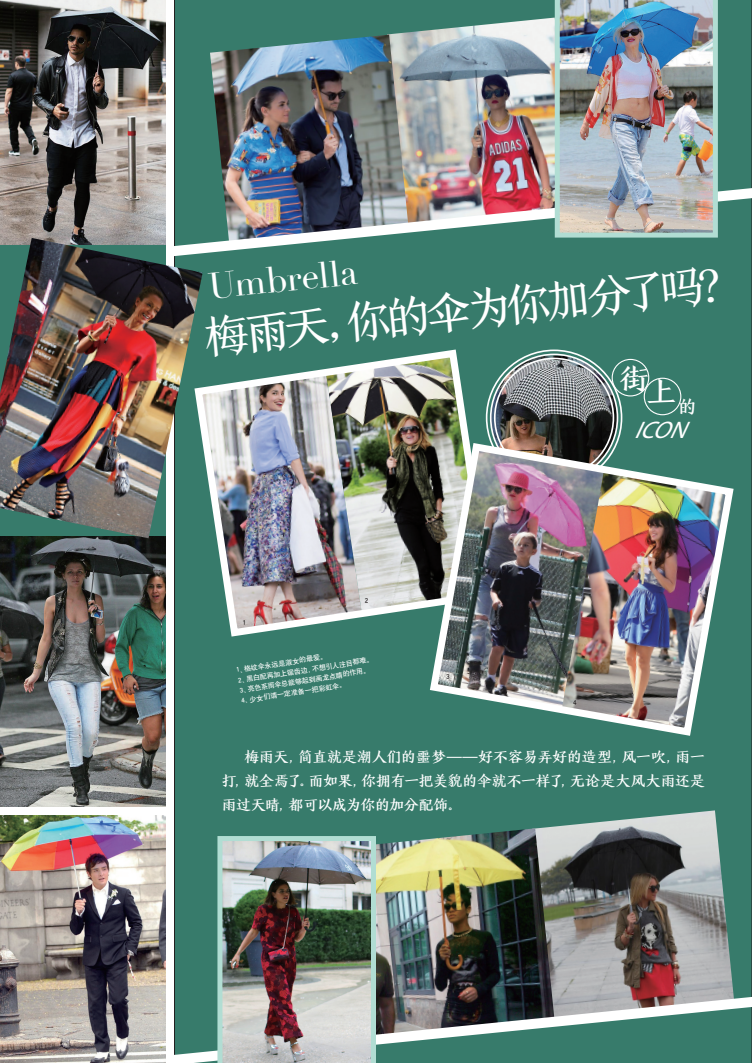
<style>
.page{position:relative;width:752px;height:1063px;background:#fff}
.page>*{position:absolute;margin:0;border:0;box-sizing:border-box;transform-origin:0 0}
.t1{font:44px "FZYANS JW GB1 0";color:#fff}
.t2{font:36px "Didot";color:#fff}
.t3{font:30px "HY Jin Kai J";color:#fff}
.t4{font:italic 24px "Myriad Pro";color:#fff}
.t5{font:19px "HY Jin Kai J";color:#fff}
.t6{font:15.2px/24px "HY Jin Kai J";letter-spacing:-.04em;color:#fff;text-align:justify}
.t7{font:7px/10.3px "H Yb 1 gj";color:#fff}
.t8{font:7px "H Yb 1 gj";color:#231f20}
</style>
<div class="page">
<div style="left:174px;top:0;width:577px;height:989px;background:#377b6b"></div>
<img style="left:531px;top:810px;width:202px;height:179px">
<img style="left:387px;top:18px;width:167px;height:163px">
<img style="left:210px;top:35px;width:198px;height:146px">
<img style="left:355px;top:828px;width:199px;height:161px">
<img style="left:174px;top:181px;width:577px;height:82px">
<svg style="left:174px;top:989px;width:577px;height:74px"></svg>
<img style="left:496px;top:356px;width:121px;height:83px">
<img style="left:0;top:0;width:166px;height:238px">
<img style="left:0;top:538px;width:166px;height:269px">
<img style="left:0;top:816px;width:166px;height:247px">
<img style="left:554px;top:0;width:163px;height:238px">
<img style="left:217px;top:836px;width:159px;height:227px">
<img style="left:190px;top:346px;width:306px;height:295px">
<img style="left:425px;top:439px;width:312px;height:301px">
<div style="left:611px;top:359px;width:38px;height:37px;border:1px solid #fff;border-radius:50%"></div>
<div style="left:643px;top:378px;width:38px;height:37px;border:1px solid #fff;border-radius:50%"></div>
<img style="left:0;top:238px;width:202px;height:300px">
<h2 class="t2" style="left:206px;top:265px;width:151px;rotate:-6deg">Umbrella</h2>
<h1 class="t1" style="left:202px;top:311px;width:541px;rotate:-6deg">梅雨天，你的伞为你加分了吗？</h1>
<p class="t8" style="left:243px;top:619px;width:5px">1</p>
<p class="t8" style="left:364px;top:597px;width:5px">2</p>
<p class="t7" style="left:236px;top:665px;width:138px;rotate:-9deg">1、格纹伞永远是淑女的最爱。<br>2、黑白配再加上锯齿边，不想引人注目都难。<br>3、亮色系雨伞总能够起到画龙点睛的作用。<br>4、少女们请一定准备一把彩虹伞。</p>
<p class="t8" style="left:446px;top:673px;width:5px">3</p>
<h3 class="t3" style="left:619px;top:366px;width:58px">街上</h3>
<p class="t5" style="left:677px;top:394px;width:20px">的</p>
<h3 class="t4" style="left:633px;top:415px;width:66px">ICON</h3>
<p class="t8" style="left:573px;top:699px;width:5px">4</p>
<p class="t6" style="left:221px;top:744px;width:485px;text-indent:23px">梅雨天，简直就是潮人们的噩梦——好不容易弄好的造型，风一吹，雨一打，就全焉了。而如果，你拥有一把美貌的伞就不一样了，无论是大风大雨还是雨过天晴，都可以成为你的加分配饰。</p>
</div>
